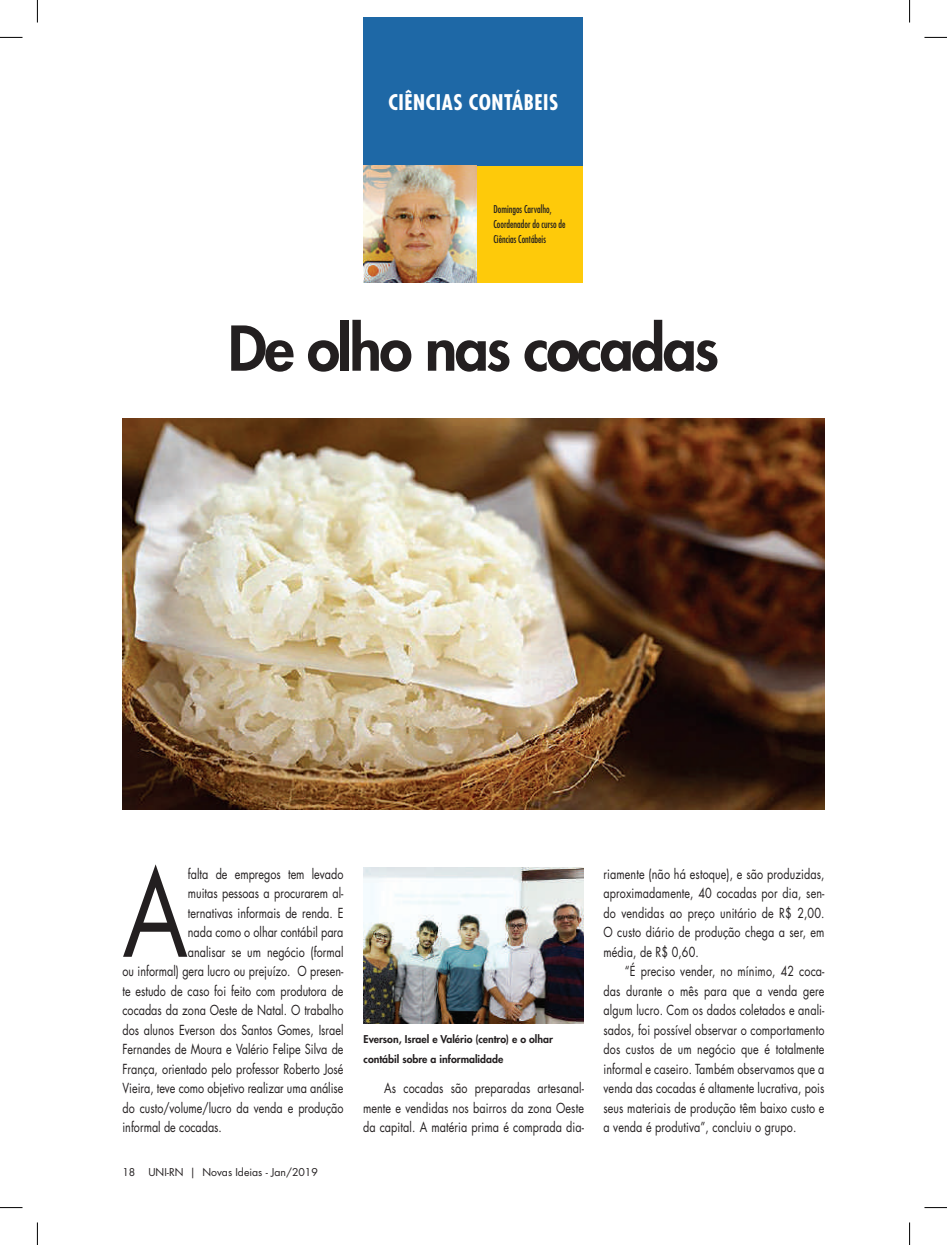
<style>
.page{position:relative;width:947px;height:1245px;background:#fff}
.page>*{position:absolute;margin:0;border:0;box-sizing:border-box;transform-origin:0 0}
.t1{font:117px "Futura Std";color:#231f20;scale:.8 1}
.t2{font:800 60px "Futura Std";letter-spacing:-.04em;color:#231f20}
.t3{font:700 condensed 21px "Futura Std";letter-spacing:.025em;color:#fff}
.t4{font:13.5px/19.5px "Futura Std";color:#231f20;text-align:justify;scale:.8 1}
.t5{font:800 10.5px/19.5px "Futura Std";color:#231f20}
.t6{font:condensed 10.5px/15px "Futura Std";color:#231f20;scale:.9 1}
.t7{font:10.5px "Futura Std";color:#231f20}
</style>
<div class="page">
<img style="left:122px;top:418px;width:702px;height:390px">
<div style="left:363px;top:165px;width:220px;height:117px;background:#feca0a"></div>
<div style="left:363px;top:17px;width:220px;height:148px;background:#1e68a6"></div>
<img style="left:363px;top:165px;width:113px;height:117px">
<img style="left:363px;top:867px;width:220px;height:156px">
<svg style="left:0;top:37px;width:22px;height:1px"></svg>
<svg style="left:924px;top:37px;width:22px;height:1px"></svg>
<svg style="left:37px;top:0;width:1px;height:23px"></svg>
<svg style="left:37px;top:1222px;width:1px;height:22px"></svg>
<svg style="left:909px;top:0;width:1px;height:23px"></svg>
<svg style="left:909px;top:1222px;width:1px;height:22px"></svg>
<h3 class="t3" style="left:388px;top:89px;width:171px">CIÊNCIAS CONTÁBEIS</h3>
<p class="t6" style="left:493px;top:201px;width:81px">Domingos Carvalho,<br>Coordenador do curso de<br>Ciências Contábeis</p>
<h2 class="t2" style="left:228px;top:310px;width:492px">De olho nas cocadas</h2>
<h1 class="t1" style="left:122px;top:838px;width:83px">A</h1>
<p class="t4" style="left:188px;top:864px;width:196px">falta de empregos tem levado</p>
<p class="t4" style="left:188px;top:883px;width:196px">muitas pessoas a procurarem al-</p>
<p class="t4" style="left:188px;top:903px;width:196px">ternativas informais de renda. E</p>
<p class="t4" style="left:188px;top:922px;width:196px">nada como o olhar contábil para</p>
<p class="t4" style="left:188px;top:942px;width:196px">analisar se um negócio (formal</p>
<p class="t4" style="left:122px;top:961px;width:278px">ou informal) gera lucro ou prejuízo. O presen-</p>
<p class="t4" style="left:122px;top:981px;width:278px">te estudo de caso foi feito com produtora de</p>
<p class="t4" style="left:122px;top:1000px;width:278px">cocadas da zona Oeste de Natal. O trabalho</p>
<p class="t4" style="left:122px;top:1020px;width:278px">dos alunos Everson dos Santos Gomes, Israel</p>
<p class="t4" style="left:122px;top:1039px;width:278px">Fernandes de Moura e Valério Felipe Silva de</p>
<p class="t4" style="left:122px;top:1058px;width:278px">França, orientado pelo professor Roberto José</p>
<p class="t4" style="left:122px;top:1078px;width:278px">Vieira, teve como objetivo realizar uma análise</p>
<p class="t4" style="left:122px;top:1097px;width:278px">do custo/volume/lucro da venda e produção</p>
<p class="t4" style="left:122px;top:1117px;width:126px">informal de cocadas.</p>
<p class="t7" style="left:122px;top:1164px;width:197px">18 UNI-RN | Novas Ideias - Jan/2019</p>
<p class="t5" style="left:363px;top:1029px;width:191px">Everson, Israel e Valério (centro) e o olhar contábil sobre a informalidade</p>
<p class="t4" style="left:363px;top:1078px;width:278px;text-indent:21px">As cocadas são preparadas artesanal&shy;mente e vendidas nos bairros da zona Oeste da capital. A matéria prima é comprada dia-</p>
<p class="t4" style="left:603px;top:864px;width:278px">riamente (não há estoque), e são produzidas, aproximadamente, 40 cocadas por dia, sen&shy;do vendidas ao preço unitário de R$ 2,00.<br>O custo diário de produção chega a ser, em média, de R$ 0,60.</p>
<p class="t4" style="left:603px;top:961px;width:278px;text-indent:21px">“É preciso vender, no mínimo, 42 coca&shy;das durante o mês para que a venda gere algum lucro. Com os dados coletados e anali&shy;sados, foi possível observar o comportamento dos custos de um negócio que é totalmente informal e caseiro. Também observamos que a venda das cocadas é altamente lucrativa, pois seus materiais de produção têm baixo custo e a venda é produtiva”, concluiu o grupo.</p>
</div>
